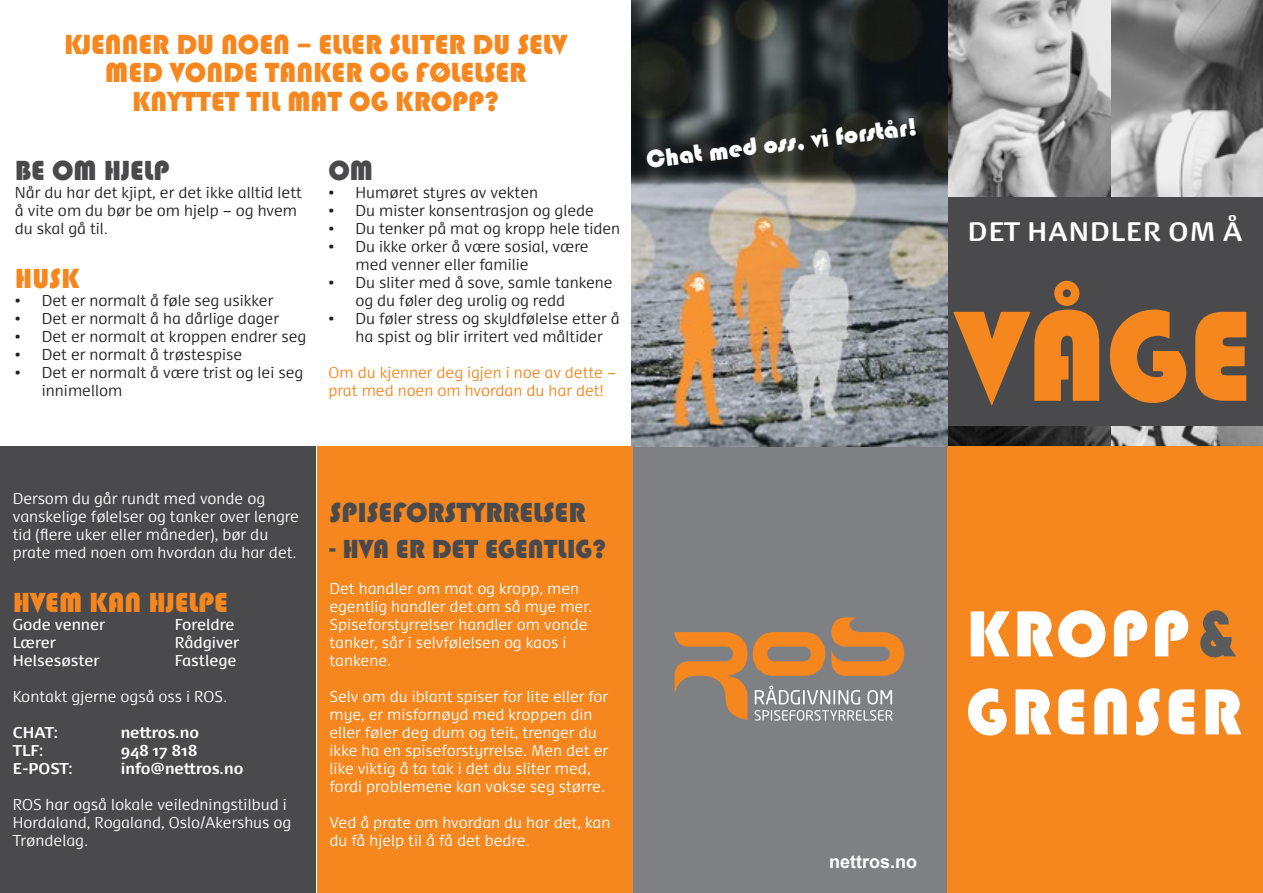
<style>
.page{position:relative;width:1263px;height:893px;background:#fff}
.page>*{position:absolute;margin:0;border:0;box-sizing:border-box;transform-origin:0 0}
.t1{font:133.5px "Bauhaus 93";color:#f6871f}
.t2{font:67.5px/78px "Bauhaus 93";letter-spacing:.05em;color:#fff}
.t3{font:28.5px "Bauhaus 93";color:#f6871f}
.t4{font:28.5px "Bauhaus 93";color:#4a4a4d}
.t5{font:27px "Bauhaus 93";color:#4a4a4d}
.t6{font:25.5px "Bauhaus 93";color:#fff}
.t7{font:700 25.5px "Dancer Pro";letter-spacing:.045em;color:#fff}
.t8{font:700 18px "Arial";color:#fff}
.t9{font:300 15px/18px "Dancer";color:#fff}
.t10{font:300 15px/18px "Dancer";color:#231f20}
.t11{font:300 15px/18px "Dancer";color:#f6871f}
.t12{font:15px "Dancer Pro";color:#fff}
.t13{font:700 15px "Dancer Pro";letter-spacing:-.005em;color:#fff}
.s1{color:#5a5b5d}
</style>
<div class="page">
<img style="left:631px;top:0;width:480px;height:446px">
<img style="left:1111px;top:0;width:152px;height:446px">
<div style="left:947px;top:446px;width:316px;height:447px;background:#f6871f"></div>
<div style="left:631px;top:446px;width:316px;height:447px;background:#7e8083"></div>
<div style="left:947px;top:197px;width:316px;height:228px;background:#4a4a4d"></div>
<svg style="left:674px;top:632px;width:73px;height:88px"></svg>
<svg style="left:753px;top:632px;width:72px;height:44px"></svg>
<svg style="left:831px;top:617px;width:73px;height:59px"></svg>
<svg style="left:754px;top:710px;width:139px;height:11px"></svg>
<svg style="left:755px;top:686px;width:105px;height:18px"></svg>
<svg style="left:867px;top:690px;width:25px;height:14px"></svg>
<div style="left:317px;top:447px;width:315px;height:446px;background:#f6871f"></div>
<div style="left:0;top:446px;width:316px;height:447px;background:#4a4a4d"></div>
<h3 class="t3" style="left:64px;top:28px;width:44px">KJENNER</h3>
<h3 class="t3" style="left:176px;top:28px;width:63px">DU NOEN</h3>
<h3 class="t3" style="left:297px;top:28px;width:35px">– ELLER</h3>
<h3 class="t3" style="left:389px;top:28px;width:14px">SLITER</h3>
<h3 class="t3" style="left:473px;top:28px;width:59px">DU SELV</h3>
<h3 class="t3" style="left:105px;top:57px;width:84px">MED VONDE</h3>
<h3 class="t3" style="left:265px;top:57px;width:18px">TANKER</h3>
<h3 class="t3" style="left:370px;top:57px;width:95px">OG FØLELSER</h3>
<h3 class="t3" style="left:132px;top:85px;width:17px">KNYTTET</h3>
<h3 class="t3" style="left:247px;top:85px;width:168px">TIL MATOG KROPP</h3>
<h3 class="t3" style="left:484px;top:85px;width:17px">?</h3>
<h3 class="t4" style="left:15px;top:154px;width:156px">BE OM HJELP</h3>
<p class="t10" style="left:15px;top:183px;width:289px">Når du har det kjipt, er det ikke alltid lett å vite om du bør be om hjelp – og hvem du skal gå til.</p>
<h3 class="t3" style="left:15px;top:262px;width:51px">HUSK</h3>
<p class="t10" style="left:15px;top:291px;width:260px">• Det er normalt å føle seg usikker</p>
<p class="t10" style="left:15px;top:309px;width:266px">• Det er normalt å ha dårlige dager</p>
<p class="t10" style="left:15px;top:327px;width:293px">• Det er normalt at kroppen endrer seg</p>
<p class="t10" style="left:15px;top:345px;width:229px">• Det er normalt å trøstespise</p>
<p class="t10" style="left:42px;top:363px;width:263px;text-indent:-27px">• Det er normalt å være trist og lei seg innimellom</p>
<h3 class="t4" style="left:328px;top:154px;width:43px">OM</h3>
<p class="t10" style="left:328px;top:183px;width:211px">• Humøret styres av vekten</p>
<p class="t10" style="left:328px;top:201px;width:267px">• Du mister konsentrasjon og glede</p>
<p class="t10" style="left:328px;top:219px;width:293px">• Du tenker på mat og kropp hele tiden</p>
<p class="t10" style="left:355px;top:237px;width:235px;text-indent:-27px">• Du ikke orker å være sosial, være med venner eller familie</p>
<p class="t10" style="left:355px;top:273px;width:259px;text-indent:-27px">• Du sliter med å sove, samle tankene og du føler deg urolig og redd</p>
<p class="t10" style="left:355px;top:309px;width:266px;text-indent:-27px">• Du føler stress og skyldfølelse etter å ha spist og blir irritert ved måltider</p>
<p class="t11" style="left:328px;top:363px;width:289px">Om du kjenner deg igjen i noe av dette – prat med noen om hvordan du har det!</p>
<h3 class="t6" style="left:645px;top:145px;width:275px;rotate:-7deg">CHAT MED OSS, VI FORSTÅR!</h3>
<p class="t9" style="left:13px;top:489px;width:288px">Dersom du går rundt med vonde og vanskelige følelser og tanker over lengre tid (flere uker eller måneder), bør du prate med noen om hvordan du har det.</p>
<h3 class="t3" style="left:13px;top:586px;width:217px">HVEM KAN HJELPE</h3>
<p class="t12" style="left:13px;top:614px;width:94px">Gode venner</p>
<p class="t12" style="left:175px;top:614px;width:61px">Foreldre</p>
<p class="t12" style="left:13px;top:632px;width:44px">Lærer</p>
<p class="t12" style="left:175px;top:632px;width:66px">Rådgiver</p>
<p class="t12" style="left:13px;top:650px;width:88px">Helsesøster</p>
<p class="t12" style="left:175px;top:650px;width:63px">Fastlege</p>
<p class="t9" style="left:13px;top:687px;width:216px">Kontakt gjerne også oss i ROS.</p>
<p class="t13" style="left:13px;top:722px;width:47px">CHAT:</p>
<p class="t13" style="left:121px;top:722px;width:80px">nettros.no</p>
<p class="t13" style="left:13px;top:740px;width:32px">TLF:</p>
<p class="t13" style="left:121px;top:740px;width:78px">948 17 818</p>
<p class="t13" style="left:13px;top:758px;width:62px">E-POST:</p>
<p class="t13" style="left:121px;top:758px;width:124px">info@nettros.no</p>
<p class="t9" style="left:13px;top:795px;width:280px">ROS har også lokale veiledningstilbud i<br>Hordaland, Rogaland, Oslo/Akershus og<br>Trøndelag.</p>
<h3 class="t4" style="left:330px;top:496px;width:257px">SPISEFORSTYRRELSER</h3>
<h3 class="t5" style="left:330px;top:534px;width:278px">- HVA ER DET EGENTLIG?</h3>
<p class="t9" style="left:330px;top:579px;width:264px">Det handler om mat og kropp, men egentlig handler det om så mye mer.<br>Spiseforstyrrelser handler om vonde tanker, sår i selvfølelsen og kaos i tankene.</p>
<p class="t9" style="left:330px;top:687px;width:280px">Selv om du iblant spiser for lite eller for mye, er misfornøyd med kroppen din eller føler deg dum og teit, trenger du ikke ha en spiseforstyrrelse. Men det er like viktig å ta tak i det du sliter med, fordi problemene kan vokse seg større.</p>
<p class="t9" style="left:330px;top:813px;width:282px">Ved å prate om hvordan du har det, kan du få hjelp til å få det bedre.</p>
<p class="t8" style="left:829px;top:849px;width:90px">nettros.no</p>
<h3 class="t7" style="left:968px;top:213px;width:276px">Det Handler om Å</h3>
<h1 class="t1" style="left:958px;top:281px;width:296px">VÅGE</h1>
<h2 class="t2" style="left:966px;top:595px;width:279px">KROPP<span class="s1">&amp;<br></span>GRENSER</h2>
</div>
